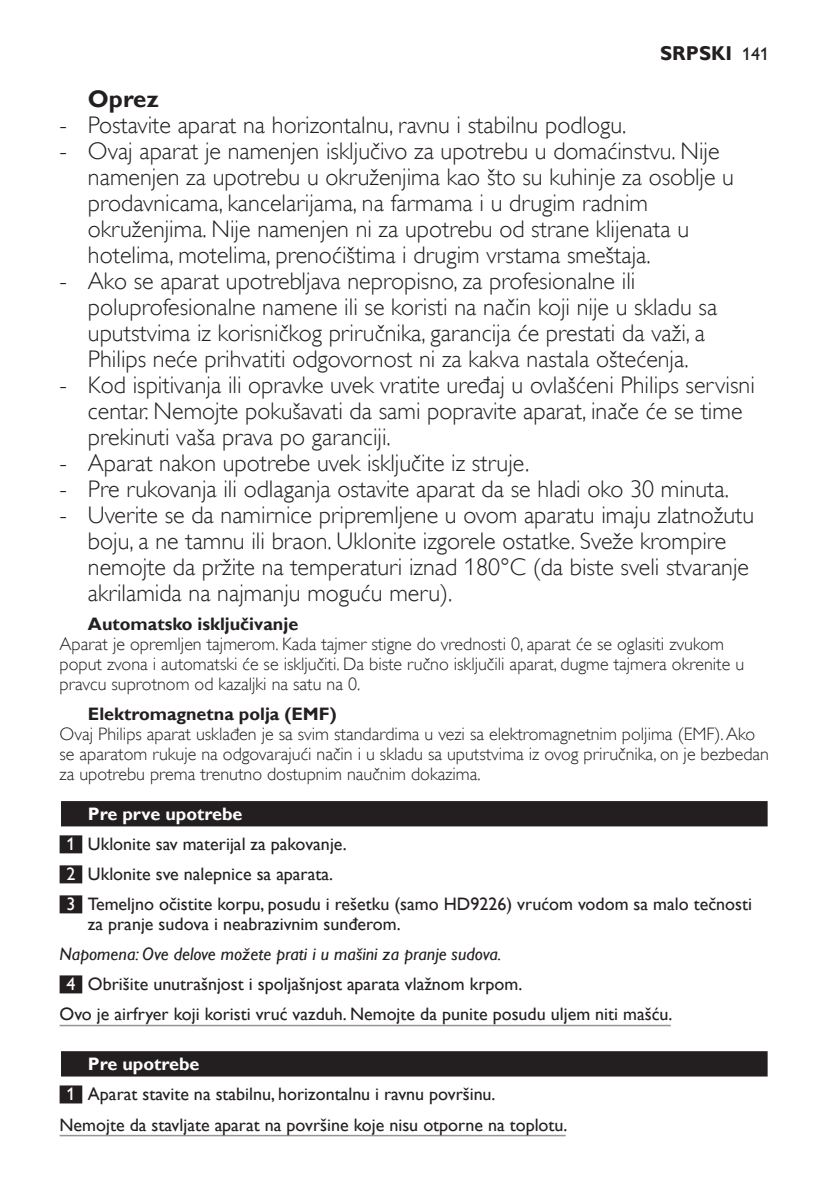
<style>
.page{position:relative;width:840px;height:1191px;background:#fff}
.page>*{position:absolute;margin:0;border:0;box-sizing:border-box;transform-origin:0 0}
.t1{font:24px/26px "Gill Sans Alt One WGL Light";color:#231f20}
.t2{font:700 24px "Gill Sans Alt One WGL";color:#231f20}
.t3{font:700 20px "Gill Sans Alt One WGL";color:#231f20}
.t4{font:18px/30px "Gill Sans Alt One WGL";color:#231f20}
.t5{font:18px/20px "Gill Sans Alt One WGL Light";color:#231f20}
.t6{font:italic 18px "Gill Sans Alt One WGL";color:#231f20}
.t7{font:700 18px "Gill Sans Alt One WGL";color:#231f20}
.t8{font:700 18px "Gill Sans Alt One WGL";color:#fff}
.s1{font-weight:400;font-size:18px}
.s2{font-weight:700;color:#fff}
.s3{color:#fff}
</style>
<div class="page">
<div style="left:60px;top:800px;width:708px;height:28px;background:#9f9d9d"></div>
<div style="left:61px;top:801px;width:706px;height:25px;background:#231f20"></div>
<div style="left:60px;top:835px;width:22px;height:18px;background:#231f20"></div>
<div style="left:60px;top:865px;width:22px;height:18px;background:#231f20"></div>
<div style="left:60px;top:895px;width:22px;height:18px;background:#231f20"></div>
<div style="left:60px;top:975px;width:22px;height:18px;background:#231f20"></div>
<hr style="left:60px;top:1024px;width:610px;height:2px;background:#939598">
<div style="left:60px;top:1050px;width:708px;height:28px;background:#878485"></div>
<div style="left:61px;top:1051px;width:706px;height:25px;background:#231f20"></div>
<div style="left:60px;top:1085px;width:22px;height:18px;background:#231f20"></div>
<hr style="left:60px;top:1134px;width:505px;height:2px;background:#939598">
<p class="t3" style="left:659px;top:40px;width:110px">Srpski <span class="s1">141</span></p>
<p class="t2" style="left:88px;top:83px;width:73px">Oprez</p>
<p class="t1" style="left:60px;top:112px;width:568px">- Postavite aparat na horizontalnu, ravnu i stabilnu podlogu.</p>
<p class="t1" style="left:88px;top:138px;width:647px;text-indent:-28px">- Ovaj aparat je namenjen isključivo za upotrebu u domaćinstvu. Nije namenjen za upotrebu u okruženjima kao što su kuhinje za osoblje u prodavnicama, kancelarijama, na farmama i u drugim radnim okruženjima. Nije namenjen ni za upotrebu od strane klijenata u hotelima, motelima, prenoćištima i drugim vrstama smeštaja.</p>
<p class="t1" style="left:88px;top:268px;width:630px;text-indent:-28px">- Ako se aparat upotrebljava nepropisno, za profesionalne ili poluprofesionalne namene ili se koristi na način koji nije u skladu sa uputstvima iz korisničkog priručnika, garancija će prestati da važi, a Philips neće prihvatiti odgovornost ni za kakva nastala oštećenja.</p>
<p class="t1" style="left:88px;top:372px;width:668px;text-indent:-28px">- Kod ispitivanja ili opravke uvek vratite uređaj u ovlašćeni Philips servisni centar. Nemojte pokušavati da sami popravite aparat, inače će se time prekinuti vaša prava po garanciji.</p>
<p class="t1" style="left:60px;top:450px;width:471px">- Aparat nakon upotrebe uvek isključite iz struje.</p>
<p class="t1" style="left:60px;top:476px;width:670px">- Pre rukovanja ili odlaganja ostavite aparat da se hladi oko 30 minuta.</p>
<p class="t1" style="left:88px;top:502px;width:667px;text-indent:-28px">- Uverite se da namirnice pripremljene u ovom aparatu imaju zlatnožutu boju, a ne tamnu ili braon. Uklonite izgorele ostatke. Sveže krompire nemojte da pržite na temperaturi iznad 180°C (da biste sveli stvaranje akrilamida na najmanju moguću meru).</p>
<p class="t7" style="left:88px;top:612px;width:212px">Automatsko isključivanje</p>
<p class="t5" style="left:60px;top:634px;width:685px">Aparat je opremljen tajmerom. Kada tajmer stigne do vrednosti 0, aparat će se oglasiti zvukom poput zvona i automatski će se isključiti. Da biste ručno isključili aparat, dugme tajmera okrenite u pravcu suprotnom od kazaljki na satu na 0.</p>
<p class="t7" style="left:88px;top:702px;width:250px">Elektromagnetna polja (EMF)</p>
<p class="t5" style="left:60px;top:724px;width:710px">Ovaj Philips aparat usklađen je sa svim standardima u vezi sa elektromagnetnim poljima (EMF). Ako se aparatom rukuje na odgovarajući način i u skladu sa uputstvima iz ovog priručnika, on je bezbedan za upotrebu prema trenutno dostupnim naučnim dokazima.</p>
<p class="t4" style="left:66px;top:799px;width:686px;text-indent:22px"><span class="s2">Pre prve upotrebe<br></span><span class="s3">1</span> Uklonite sav materijal za pakovanje.<br><span class="s3">2</span> Uklonite sve nalepnice sa aparata.<br><span class="s3">3</span> Temeljno očistite korpu, posudu i rešetku (samo HD9226) vrućom vodom sa malo tečnosti</p>
<p class="t4" style="left:88px;top:909px;width:314px">za pranje sudova i neabrazivnim sunđerom.</p>
<p class="t6" style="left:60px;top:941px;width:443px">Napomena: Ove delove možete prati i u mašini za pranje sudova.</p>
<p class="t4" style="left:66px;top:969px;width:457px"><span class="s3">4</span> Obrišite unutrašnjost i spoljašnjost aparata vlažnom krpom.</p>
<p class="t4" style="left:60px;top:999px;width:614px">Ovo je airfryer koji koristi vruć vazduh. Nemojte da punite posudu uljem niti mašću.</p>
<p class="t8" style="left:88px;top:1052px;width:113px">Pre upotrebe</p>
<p class="t4" style="left:66px;top:1079px;width:430px"><span class="s3">1</span> Aparat stavite na stabilnu, horizontalnu i ravnu površinu.</p>
<p class="t4" style="left:60px;top:1109px;width:509px">Nemojte da stavljate aparat na površine koje nisu otporne na toplotu.</p>
</div>
